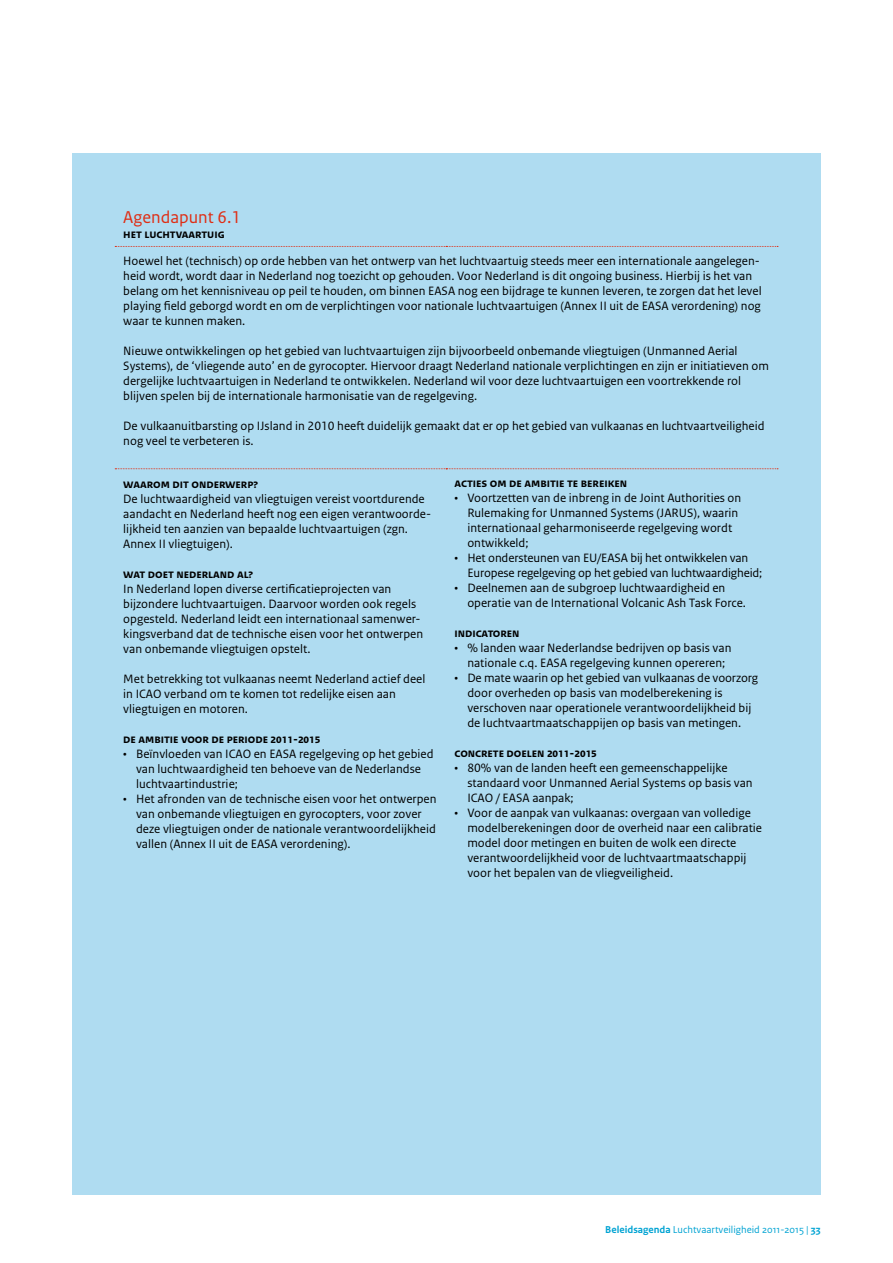
<style>
.page{position:relative;width:893px;height:1263px;background:#fff}
.page>*{position:absolute;margin:0;border:0;box-sizing:border-box;transform-origin:0 0}
.t1{font:18px "Rijksoverheid Sans Text";color:#df2d14}
.t2{font:12.75px/15px "Rijksoverheid Sans Text";color:#000}
.t3{font:700 12.75px "Rijksoverheid Sans Text";color:#000}
.t4{font:10.5px "Rijksoverheid Sans Text";color:#00a3d3}
.s1{font-weight:700}
</style>
<div class="page">
<div style="left:72px;top:153px;width:749px;height:1042px;background:#afdcf1"></div>
<svg style="left:115px;top:246px;width:663px;height:1px"></svg>
<svg style="left:115px;top:468px;width:663px;height:1px"></svg>
<h1 class="t1" style="left:123px;top:207px;width:119px">Agendapunt 6.1</h1>
<p class="t3" style="left:123px;top:227px;width:103px">Het luchtvaartuig</p>
<p class="t2" style="left:123px;top:254px;width:640px">Hoewel het (technisch) op orde hebben van het ontwerp van het luchtvaartuig steeds meer een internationale aangelegen&shy;heid wordt, wordt daar in Nederland nog toezicht op gehouden. Voor Nederland is dit ongoing business. Hierbij is het van belang om het kennisniveau op peil te houden, om binnen EASA nog een bijdrage te kunnen leveren, te zorgen dat het level playing field geborgd wordt en om de verplichtingen voor nationale luchtvaartuigen (Annex II uit de EASA verordening) nog waar te kunnen maken.</p>
<p class="t2" style="left:123px;top:344px;width:647px">Nieuwe ontwikkelingen op het gebied van luchtvaartuigen zijn bijvoorbeeld onbemande vliegtuigen (Unmanned Aerial Systems), de ‘vliegende auto’ en de gyrocopter. Hiervoor draagt Nederland nationale verplichtingen en zijn er initiatieven om dergelijke luchtvaartuigen in Nederland te ontwikkelen. Nederland wil voor deze luchtvaartuigen een voortrekkende rol blijven spelen bij de internationale harmonisatie van de regelgeving.</p>
<p class="t2" style="left:123px;top:419px;width:643px">De vulkaanuitbarsting op IJsland in 2010 heeft duidelijk gemaakt dat er op het gebied van vulkaanas en luchtvaartveiligheid nog veel te verbeteren is.</p>
<p class="t3" style="left:123px;top:476px;width:18px">WAARO</p>
<p class="t3" style="left:161px;top:476px;width:39px">M DIT ONDER</p>
<p class="t3" style="left:225px;top:476px;width:34px">WERP?</p>
<p class="t2" style="left:123px;top:491px;width:309px">De luchtwaardigheid van vliegtuigen vereist voortdurende aandacht en Nederland heeft nog een eigen verantwoorde&shy;lijkheid ten aanzien van bepaalde luchtvaartuigen (zgn.<br>Annex II vliegtuigen).</p>
<p class="t3" style="left:123px;top:566px;width:32px">WAT DOET</p>
<p class="t3" style="left:176px;top:566px;width:8px">NEDERLAND</p>
<p class="t3" style="left:237px;top:566px;width:18px">AL ?</p>
<p class="t2" style="left:123px;top:581px;width:301px">In Nederland lopen diverse certificatieprojecten van bijzondere luchtvaartuigen. Daarvoor worden ook regels opgesteld. Nederland leidt een internationaal samenwer&shy;kingsverband dat de technische eisen voor het ontwerpen van onbemande vliegtuigen opstelt.</p>
<p class="t2" style="left:123px;top:671px;width:304px">Met betrekking tot vulkaanas neemt Nederland actief deel in ICAO verband om te komen tot redelijke eisen aan vliegtuigen en motoren.</p>
<p class="t3" style="left:123px;top:731px;width:66px">DE AMBITIE VOOR</p>
<p class="t3" style="left:211px;top:731px;width:44px">DEPERIODE</p>
<p class="t3" style="left:271px;top:731px;width:51px">2011-2015</p>
<p class="t2" style="left:136px;top:746px;width:299px;text-indent:-13px">• Beïnvloeden van ICAO en EASA regelgeving op het gebied van luchtwaardigheid ten behoeve van de Nederlandse luchtvaartindustrie;</p>
<p class="t2" style="left:136px;top:791px;width:302px;text-indent:-13px">• Het afronden van de technische eisen voor het ontwerpen van onbemande vliegtuigen en gyrocopters, voor zover deze vliegtuigen onder de nationale verantwoordelijkheid vallen (Annex II uit de EASA verordening).</p>
<p class="t3" style="left:455px;top:476px;width:167px">ACTIES OM DE AMBITIE TE BEREIKEN</p>
<p class="t2" style="left:467px;top:491px;width:275px;text-indent:-13px">• Voortzetten van de inbreng in de Joint Authorities on Rulemaking for Unmanned Systems (JARUS), waarin internationaal geharmoniseerde regelgeving wordt ontwikkeld;</p>
<p class="t2" style="left:467px;top:551px;width:296px;text-indent:-13px">• Het ondersteunen van EU/EASA bij het ontwikkelen van<br>Europese regelgeving op het gebied van luchtwaardigheid;</p>
<p class="t2" style="left:467px;top:581px;width:280px;text-indent:-13px">• Deelnemen aan de subgroep luchtwaardigheid en operatie van de International Volcanic Ash Task Force.</p>
<p class="t3" style="left:455px;top:626px;width:29px">INDICATOREN</p>
<p class="t2" style="left:455px;top:641px;width:278px;text-align:center">• % landen waar Nederlandse bedrijven op basis van nationale c.q. EASA regelgeving kunnen opereren;</p>
<p class="t2" style="left:467px;top:671px;width:292px;text-indent:-13px">• De mate waarin op het gebied van vulkaanas de voorzorg door overheden op basis van modelberekening is verschoven naar operationele verantwoordelijkheid bij de luchtvaartmaatschappijen op basis van metingen.</p>
<p class="t3" style="left:455px;top:746px;width:8px">CONCRETE</p>
<p class="t3" style="left:507px;top:746px;width:8px">DOELEN</p>
<p class="t3" style="left:547px;top:746px;width:51px">2011-2015</p>
<p class="t2" style="left:467px;top:761px;width:287px;text-indent:-13px">• 80% van de landen heeft een gemeenschappelijke standaard voor Unmanned Aerial Systems op basis van<br>ICAO / EASA aanpak;</p>
<p class="t2" style="left:467px;top:806px;width:296px;text-indent:-13px">• Voor de aanpak van vulkaanas: overgaan van volledige modelberekeningen door de overheid naar een calibratie model door metingen en buiten de wolk een directe verantwoordelijkheid voor de luchtvaartmaatschappij voor het bepalen van de vliegveiligheid.</p>
<p class="t4" style="left:605px;top:1224px;width:217px"><span class="s1">Beleidsagenda</span> Luchtvaartveiligheid 2011-2015 | <span class="s1">33</span></p>
</div>
